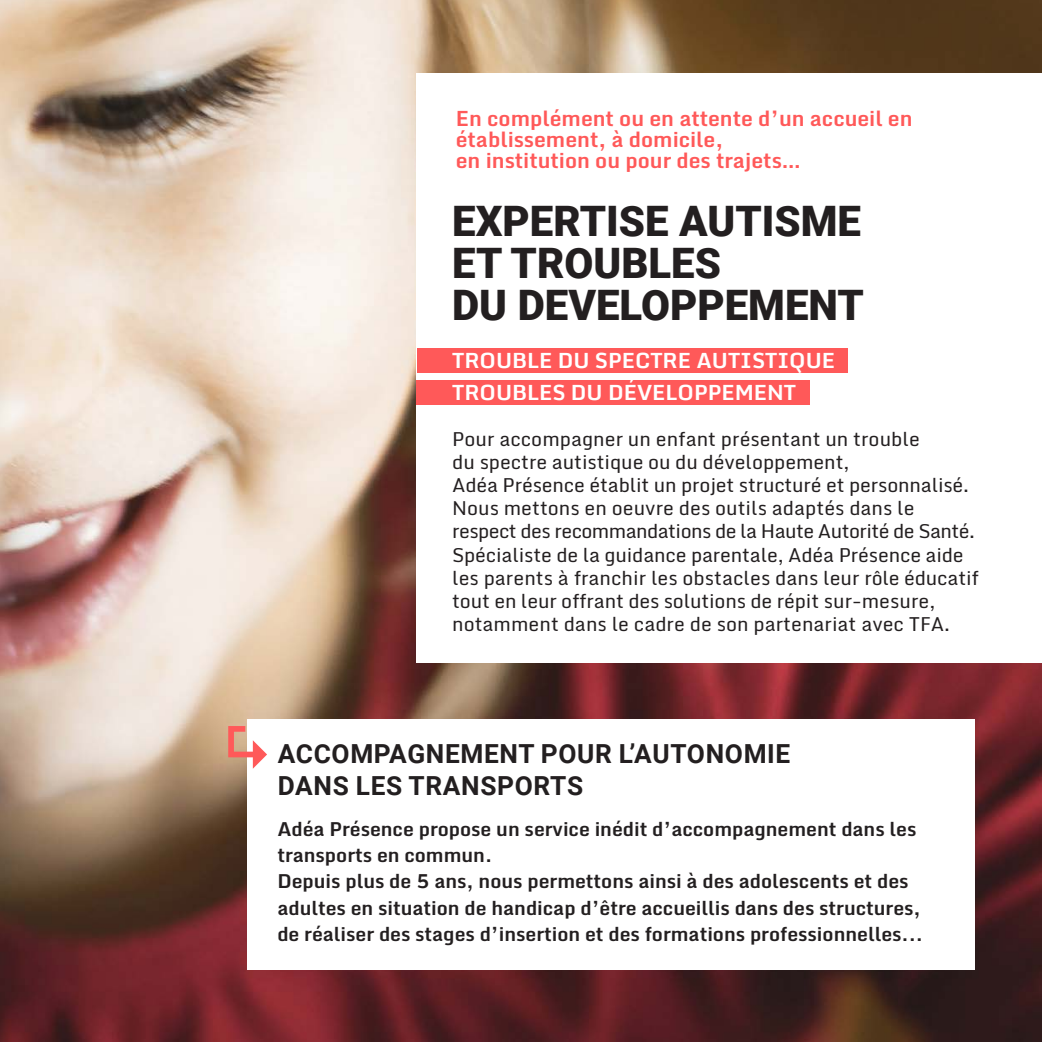
<style>
.page{position:relative;width:1042px;height:1042px;background:#fff}
.page>*{position:absolute;margin:0;border:0;box-sizing:border-box;transform-origin:0 0}
.TITRES{font:900 42px/42px "Roboto";color:#231f20}
.TITRES-2{font:700 26.25px/31.5px "Roboto";letter-spacing:.025em;color:#231f20}
.textes_intro{font:700 21px/21px "Monda";color:#ff5959}
.pathologies{font:700 21px "Monda";color:#fff}
.textes{font:19.25px/23.1px "Monda";letter-spacing:-.005em;color:#231f20}
.textes-2{font:700 19.25px/26.2px "Monda";color:#231f20}
.textes-3{font:19.25px "Monda";letter-spacing:-.03em;color:#231f20}
</style>
<div class="page">
<img style="left:0;top:0;width:1042px;height:1042px">
<div style="left:417px;top:73px;width:625px;height:590px;background:#fff"></div>
<div style="left:417px;top:348px;width:430px;height:24px;background:#ff5959"></div>
<div style="left:417px;top:380px;width:393px;height:25px;background:#ff5959"></div>
<div style="left:248px;top:719px;width:727px;height:250px;background:#fff"></div>
<svg style="left:228px;top:726px;width:39px;height:43px"></svg>
<p class="textes_intro" style="left:456px;top:108px;width:458px">En complément ou en attente d’un accueil en établissement, à domicile,</p>
<p class="textes_intro" style="left:456px;top:150px;width:346px">en institution ou pour des trajets…</p>
<p class="TITRES" style="left:452px;top:199px;width:410px">EXPERTISE AUTISME</p>
<p class="TITRES" style="left:452px;top:241px;width:413px">ET TROUBLES<br>DU DEVELOPPEMENT</p>
<p class="pathologies" style="left:452px;top:342px;width:384px">TROUBLE DU SPECTRE AUTISTIQUE</p>
<p class="pathologies" style="left:452px;top:375px;width:346px">TROUBLES DU DÉVELOPPEMENT</p>
<p class="textes" style="left:452px;top:428px;width:469px">Pour accompagner un enfant présentant un trouble</p>
<p class="textes" style="left:452px;top:451px;width:399px">du spectre autistique ou du développement,</p>
<p class="textes" style="left:452px;top:474px;width:518px">Adéa Présence établit un projet structuré et personnalisé.</p>
<p class="textes" style="left:452px;top:497px;width:464px">Nous mettons en oeuvre des outils adaptés dans le</p>
<p class="textes-3" style="left:452px;top:518px;width:524px">respect des recommandations de la Haute Autorité de Santé.</p>
<p class="textes" style="left:452px;top:543px;width:528px">Spécialiste de la guidance parentale, Adéa Présence aide les parents à franchir les obstacles dans leur rôle éducatif tout en leur offrant des solutions de répit sur-mesure, notamment dans le cadre de son partenariat avec TFA.</p>
<p class="TITRES-2" style="left:278px;top:737px;width:514px">ACCOMPAGNEMENT POUR L’AUTONOMIE<br>DANS LES TRANSPORTS</p>
<p class="textes-2" style="left:277px;top:815px;width:640px">Adéa Présence propose un service inédit d’accompagnement dans les transports en commun.</p>
<p class="textes-2" style="left:277px;top:867px;width:645px">Depuis plus de 5 ans, nous permettons ainsi à des adolescents et des adultes en situation de handicap d’être accueillis dans des structures,</p>
<p class="textes-2" style="left:277px;top:920px;width:647px">de réaliser des stages d’insertion et des formations professionnelles...</p>
</div>
